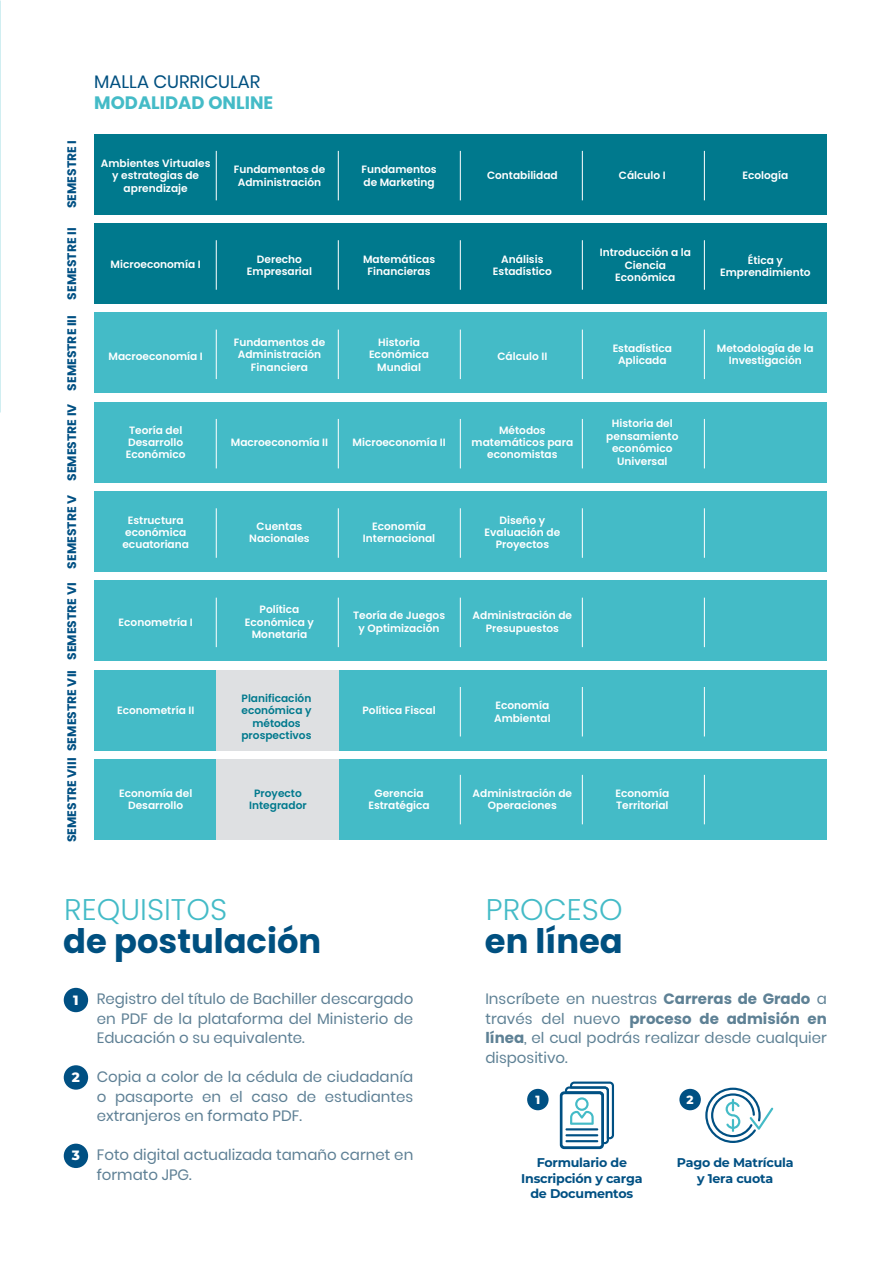
<style>
.page{position:relative;width:893px;height:1266px;background:#fff}
.page>*{position:absolute;margin:0;border:0;box-sizing:border-box;transform-origin:0 0}
.t1{font:700 33.75px "Poppins";color:#005080}
.t2{font:300 29.85px "Poppins";color:#44bbc7}
.t3{font:18px "Poppins";color:#005080}
.t4{font:700 18px "Poppins";color:#44bbc7}
.t5{font:15px/19.5px "Poppins";color:#5e8095;text-align:justify}
.t6{font:15px/19.5px "Poppins";color:#5e8195;text-align:justify}
.t7{font:800 13.5px "Montserrat";color:#fff}
.t8{font:700 12.6px/15.1px "Montserrat";letter-spacing:-.02em;color:#005083;text-align:center}
.t9{font:700 12.3px "Poppins";color:#005083}
.t10{font:800 11.85px "Montserrat";color:#fff}
.t11{font:600 10.65px/12.3px "Poppins";color:#fff;text-align:center}
.t12{font:600 10.65px/12.3px "Poppins";color:#00798d;text-align:center}
.s1{font-weight:700}
</style>
<div class="page">
<div style="left:94px;top:670px;width:732px;height:81px;background:#44bbc7"></div>
<div style="left:94px;top:759px;width:732px;height:81px;background:#44bbc7"></div>
<div style="left:216px;top:759px;width:122px;height:81px;background:#dee0e2"></div>
<div style="left:216px;top:670px;width:122px;height:81px;background:#dee0e2"></div>
<div style="left:94px;top:134px;width:732px;height:81px;background:#00798d"></div>
<hr style="left:216px;top:151px;width:1px;height:49px;background:#fff">
<hr style="left:338px;top:151px;width:1px;height:49px;background:#fff">
<hr style="left:460px;top:151px;width:1px;height:49px;background:#fff">
<hr style="left:582px;top:151px;width:1px;height:49px;background:#fff">
<hr style="left:704px;top:151px;width:1px;height:49px;background:#fff">
<div style="left:94px;top:223px;width:732px;height:81px;background:#00798d"></div>
<hr style="left:216px;top:240px;width:1px;height:50px;background:#fff">
<hr style="left:338px;top:240px;width:1px;height:50px;background:#fff">
<hr style="left:460px;top:240px;width:1px;height:50px;background:#fff">
<hr style="left:582px;top:240px;width:1px;height:50px;background:#fff">
<hr style="left:704px;top:240px;width:1px;height:50px;background:#fff">
<div style="left:94px;top:312px;width:732px;height:81px;background:#44bbc7"></div>
<hr style="left:216px;top:330px;width:1px;height:49px;background:#fff">
<hr style="left:338px;top:330px;width:1px;height:49px;background:#fff">
<hr style="left:460px;top:330px;width:1px;height:49px;background:#fff">
<hr style="left:582px;top:330px;width:1px;height:49px;background:#fff">
<hr style="left:704px;top:330px;width:1px;height:49px;background:#fff">
<div style="left:94px;top:402px;width:732px;height:81px;background:#44bbc7"></div>
<hr style="left:216px;top:419px;width:1px;height:49px;background:#fff">
<hr style="left:338px;top:419px;width:1px;height:49px;background:#fff">
<hr style="left:460px;top:419px;width:1px;height:49px;background:#fff">
<hr style="left:582px;top:419px;width:1px;height:49px;background:#fff">
<hr style="left:704px;top:419px;width:1px;height:49px;background:#fff">
<div style="left:94px;top:491px;width:732px;height:81px;background:#44bbc7"></div>
<hr style="left:216px;top:508px;width:1px;height:50px;background:#fff">
<hr style="left:338px;top:508px;width:1px;height:50px;background:#fff">
<hr style="left:460px;top:508px;width:1px;height:50px;background:#fff">
<hr style="left:582px;top:508px;width:1px;height:50px;background:#fff">
<hr style="left:704px;top:508px;width:1px;height:50px;background:#fff">
<div style="left:94px;top:580px;width:732px;height:81px;background:#44bbc7"></div>
<hr style="left:216px;top:598px;width:1px;height:49px;background:#fff">
<hr style="left:338px;top:598px;width:1px;height:49px;background:#fff">
<hr style="left:460px;top:598px;width:1px;height:49px;background:#fff">
<hr style="left:582px;top:598px;width:1px;height:49px;background:#fff">
<hr style="left:704px;top:598px;width:1px;height:49px;background:#fff">
<hr style="left:460px;top:687px;width:1px;height:49px;background:#fff">
<hr style="left:582px;top:687px;width:1px;height:49px;background:#fff">
<hr style="left:704px;top:687px;width:1px;height:49px;background:#fff">
<hr style="left:460px;top:775px;width:1px;height:49px;background:#fff">
<hr style="left:582px;top:775px;width:1px;height:49px;background:#fff">
<hr style="left:704px;top:775px;width:1px;height:49px;background:#fff">
<svg style="left:705px;top:1087px;width:68px;height:56px"></svg>
<svg style="left:560px;top:1081px;width:54px;height:68px"></svg>
<div style="left:527px;top:1089px;width:22px;height:21px;background:#005083;border-radius:50%"></div>
<div style="left:679px;top:1089px;width:22px;height:21px;background:#005083;border-radius:50%"></div>
<div style="left:64px;top:988px;width:24px;height:24px;background:#005083;border-radius:50%"></div>
<div style="left:64px;top:1065px;width:24px;height:24px;background:#005083;border-radius:50%"></div>
<div style="left:64px;top:1143px;width:24px;height:25px;background:#005083;border-radius:50%"></div>
<p class="t9" style="left:65px;top:208px;width:70px;rotate:-90deg">SEMESTRE I</p>
<p class="t9" style="left:65px;top:299px;width:73px;rotate:-90deg">SEMESTRE II</p>
<p class="t9" style="left:65px;top:391px;width:77px;rotate:-90deg">SEMESTRE III</p>
<p class="t9" style="left:65px;top:481px;width:79px;rotate:-90deg">SEMESTRE IV</p>
<p class="t9" style="left:65px;top:569px;width:75px;rotate:-90deg">SEMESTRE V</p>
<p class="t9" style="left:65px;top:660px;width:79px;rotate:-90deg">SEMESTRE VI</p>
<p class="t9" style="left:65px;top:751px;width:82px;rotate:-90deg">SEMESTRE VII</p>
<p class="t9" style="left:65px;top:842px;width:86px;rotate:-90deg">SEMESTRE VIII</p>
<h3 class="t3" style="left:94px;top:71px;width:167px">MALLA CURRICULAR</h3>
<h3 class="t4" style="left:94px;top:92px;width:181px">MODALIDAD ONLINE</h3>
<p class="t11" style="left:101px;top:157px;width:111px">Ambientes Virtuales y estrategias de aprendizaje</p>
<p class="t11" style="left:111px;top:258px;width:92px">Microeconomía I</p>
<p class="t11" style="left:234px;top:163px;width:93px">Fundamentos de<br>Administración</p>
<p class="t11" style="left:361px;top:163px;width:77px;text-align:left">Fundamentos de Marketing</p>
<p class="t11" style="left:487px;top:170px;width:72px">Contabilidad</p>
<p class="t11" style="left:619px;top:170px;width:48px">Cálculo I</p>
<p class="t11" style="left:742px;top:170px;width:47px">Ecología</p>
<p class="t11" style="left:247px;top:253px;width:67px">Derecho<br>Empresarial</p>
<p class="t11" style="left:363px;top:253px;width:74px">Matemáticas<br>Financieras</p>
<p class="t11" style="left:493px;top:253px;width:60px">Análisis<br>Estadístico</p>
<p class="t11" style="left:600px;top:246px;width:93px">Introducción a la<br>Ciencia<br>Económica</p>
<p class="t11" style="left:720px;top:254px;width:92px">Ética y<br>Emprendimiento</p>
<p class="t11" style="left:109px;top:350px;width:96px">Macroeconomía I</p>
<p class="t11" style="left:234px;top:336px;width:93px">Fundamentos de<br>Administración<br>Financiera</p>
<p class="t11" style="left:369px;top:336px;width:62px">Historia<br>Económica<br>Mundial</p>
<p class="t11" style="left:497px;top:350px;width:51px">Cálculo II</p>
<p class="t11" style="left:613px;top:342px;width:61px">Estadística<br>Aplicada</p>
<p class="t11" style="left:717px;top:342px;width:98px">Metodología de la</p>
<p class="t11" style="left:729px;top:354px;width:75px">Investigación</p>
<p class="t11" style="left:126px;top:424px;width:61px">Teoría del<br>Desarrollo<br>Económico</p>
<p class="t11" style="left:231px;top:436px;width:99px">Macroeconomía II</p>
<p class="t11" style="left:352px;top:436px;width:95px">Microeconomía II</p>
<p class="t11" style="left:472px;top:424px;width:103px">Métodos matemáticos para economistas</p>
<p class="t11" style="left:606px;top:418px;width:74px">Historia del pensamiento económico<br>Universal</p>
<p class="t11" style="left:122px;top:514px;width:68px">Estructura económica ecuatoriana</p>
<p class="t11" style="left:249px;top:520px;width:62px">Cuentas<br>Nacionales</p>
<p class="t11" style="left:363px;top:520px;width:74px">Economía<br>Internacional</p>
<p class="t11" style="left:485px;top:514px;width:77px">Diseño y<br>Evaluación de<br>Proyectos</p>
<p class="t11" style="left:119px;top:616px;width:76px">Econometría I</p>
<p class="t11" style="left:245px;top:603px;width:71px">Política<br>Económica y<br>Monetaria</p>
<p class="t11" style="left:353px;top:609px;width:94px">Teoría de Juegos y Optimización</p>
<p class="t11" style="left:473px;top:609px;width:101px">Administración de<br>Presupuestos</p>
<p class="t11" style="left:117px;top:704px;width:79px">Econometría II</p>
<p class="t12" style="left:241px;top:692px;width:72px">Planificación económica y métodos prospectivos</p>
<p class="t11" style="left:362px;top:704px;width:75px">Política Fiscal</p>
<p class="t11" style="left:494px;top:699px;width:58px;text-align:left">Economía<br>Ambiental</p>
<p class="t11" style="left:119px;top:787px;width:75px">Economía del<br>Desarrollo</p>
<p class="t12" style="left:249px;top:787px;width:59px">Proyecto<br>Integrador</p>
<p class="t11" style="left:368px;top:787px;width:63px">Gerencia<br>Estratégica</p>
<p class="t11" style="left:473px;top:787px;width:101px">Administración de<br>Operaciones</p>
<p class="t11" style="left:615px;top:787px;width:55px;text-align:left">Economía<br>Territorial</p>
<h2 class="t2" style="left:64px;top:893px;width:164px">REQUISITOS</h2>
<h1 class="t1" style="left:63px;top:921px;width:259px">de postulación</h1>
<p class="t7" style="left:73px;top:990px;width:7px">1</p>
<p class="t7" style="left:72px;top:1067px;width:10px">2</p>
<p class="t7" style="left:72px;top:1145px;width:10px">3</p>
<h3 class="t5" style="left:97px;top:989px;width:318px">Registro del título de Bachiller descargado en PDF de la plataforma del Ministerio de Educación o su equivalente.</h3>
<h3 class="t5" style="left:97px;top:1067px;width:318px">Copia a color de la cédula de ciudadanía o pasaporte en el caso de estudiantes extranjeros en formato PDF.</h3>
<h3 class="t5" style="left:97px;top:1145px;width:318px">Foto digital actualizada tamaño carnet en formato JPG.</h3>
<h2 class="t2" style="left:486px;top:893px;width:138px">PROCESO</h2>
<h1 class="t1" style="left:485px;top:921px;width:139px">en línea</h1>
<h3 class="t6" style="left:485px;top:989px;width:343px">Inscríbete en nuestras <span class="s1">Carreras de Grado</span> a través del nuevo <span class="s1">proceso de admisión en línea</span>, el cual podrás realizar desde cualquier dispositivo.</h3>
<p class="t10" style="left:535px;top:1090px;width:6px">1</p>
<p class="t10" style="left:687px;top:1090px;width:9px">2</p>
<p class="t8" style="left:521px;top:1154px;width:123px">Formulario de<br>Inscripción y carga de Documentos</p>
<p class="t8" style="left:677px;top:1154px;width:118px">Pago de Matrícula y 1era cuota</p>
</div>
